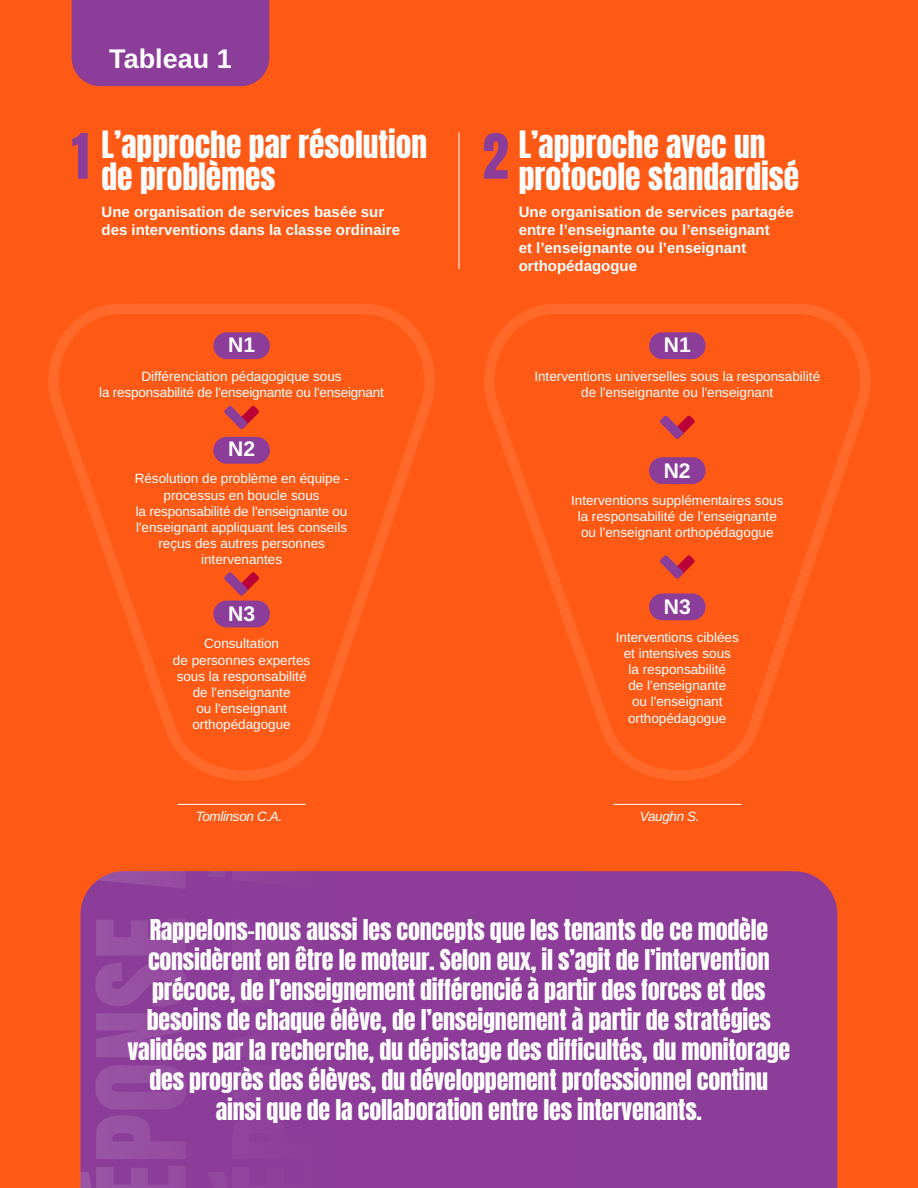
<style>
.page{position:relative;width:918px;height:1188px;background:#ff5a15}
.page>*{position:absolute;margin:0;border:0;box-sizing:border-box;transform-origin:0 0}
.t1{font:104.4px/136.2px "Anton";letter-spacing:.01em;color:#fff}
.t2{font:53.1px "Anton";color:#8c3c99}
.t3{font:31.5px/31.2px "Anton";color:#fff}
.t4{font:700 27px "Arimo";color:#fff}
.t5{font:24px/30px "Anton";letter-spacing:-.01em;color:#fff;text-align:center}
.t6{font:700 21.15px "Arimo";color:#fff}
.t7{font:700 15px/18px "Arimo";color:#fff}
.t8{font:13.5px/16.2px "Arimo";color:#fff;text-align:center}
.t9{font:italic 13.5px "Arimo";letter-spacing:-.025em;color:#fff}
</style>
<div class="page">
<div style="left:585px;top:871px;width:252px;height:317px;background:#8c3c99"></div>
<div style="left:81px;top:871px;width:504px;height:317px;background:#8d3d99"></div>
<hr style="left:178px;top:804px;width:128px;height:1px;background:#fff">
<div style="left:72px;top:0;width:197px;height:86px;background:#8c3c99"></div>
<hr style="left:613px;top:804px;width:128px;height:1px;background:#fff">
<svg style="left:484px;top:304px;width:387px;height:477px"></svg>
<svg style="left:48px;top:304px;width:387px;height:477px"></svg>
<hr style="left:459px;top:133px;width:1px;height:136px;background:#fff">
<svg style="left:224px;top:406px;width:35px;height:23px"></svg>
<svg style="left:660px;top:415px;width:35px;height:24px"></svg>
<svg style="left:224px;top:572px;width:35px;height:24px"></svg>
<svg style="left:660px;top:555px;width:35px;height:24px"></svg>
<h3 class="t4" style="left:109px;top:40px;width:124px">Tableau 1</h3>
<h3 class="t3" style="left:102px;top:132px;width:327px">L’approche par résolution de problèmes</h3>
<p class="t7" style="left:102px;top:203px;width:300px">Une organisation de services basée sur des interventions dans la classe ordinaire</p>
<h3 class="t3" style="left:519px;top:132px;width:282px">L’approche avec un protocole standardisé</h3>
<p class="t7" style="left:519px;top:203px;width:277px">Une organisation de services partagée entre l’enseignante ou l’enseignant<br>et l’enseignante ou l’enseignant orthopédagogue</p>
<h2 class="t2" style="left:72px;top:129px;width:19px">1</h2>
<h2 class="t2" style="left:482px;top:129px;width:28px">2</h2>
<h1 class="t1" style="left:82px;top:1207px;width:999px;rotate:-90deg">ÉPONSE À L’INTERVENTION<br>ÉPONSE À L’INTERVENTION</h1>
<h3 class="t6" style="left:228px;top:330px;width:28px">N1</h3>
<h3 class="t6" style="left:664px;top:330px;width:28px">N1</h3>
<p class="t8" style="left:99px;top:368px;width:286px">Différenciation pédagogique sous<br>la responsabilité de l'enseignante ou l'enseignant</p>
<p class="t8" style="left:534px;top:368px;width:287px">Interventions universelles sous la responsabilité de l'enseignante ou l'enseignant</p>
<h3 class="t6" style="left:228px;top:434px;width:28px">N2</h3>
<h3 class="t6" style="left:664px;top:456px;width:28px">N2</h3>
<p class="t8" style="left:135px;top:471px;width:215px">Résolution de problème en équipe - processus en boucle sous<br>la responsabilité de l'enseignante ou l'enseignant appliquant les conseils reçus des autres personnes intervenantes</p>
<p class="t8" style="left:571px;top:492px;width:214px">Interventions supplémentaires sous la responsabilité de l'enseignante ou l'enseignant orthopédagogue</p>
<h3 class="t6" style="left:664px;top:592px;width:28px">N3</h3>
<h3 class="t6" style="left:228px;top:599px;width:28px">N3</h3>
<p class="t8" style="left:616px;top:629px;width:125px">Interventions ciblées et intensives sous<br>la responsabilité<br>de l'enseignante<br>ou l'enseignant orthopédagogue</p>
<p class="t8" style="left:173px;top:636px;width:139px">Consultation<br>de personnes expertes sous la responsabilité de l'enseignante<br>ou l'enseignant orthopédagogue</p>
<p class="t9" style="left:196px;top:807px;width:88px">Tomlinson C.A.</p>
<p class="t9" style="left:640px;top:807px;width:61px">Vaughn S.</p>
<p class="t5" style="left:128px;top:917px;width:664px">Rappelons-nous aussi les concepts que les tenants de ce modèle considèrent en être le moteur. Selon eux, il s’agit de l’intervention précoce, de l’enseignement différencié à partir des forces et des besoins de chaque élève, de l’enseignement à partir de stratégies validées par la recherche, du dépistage des difficultés, du monitorage des progrès des élèves, du développement professionnel continu ainsi que de la collaboration entre les intervenants.</p>
</div>
